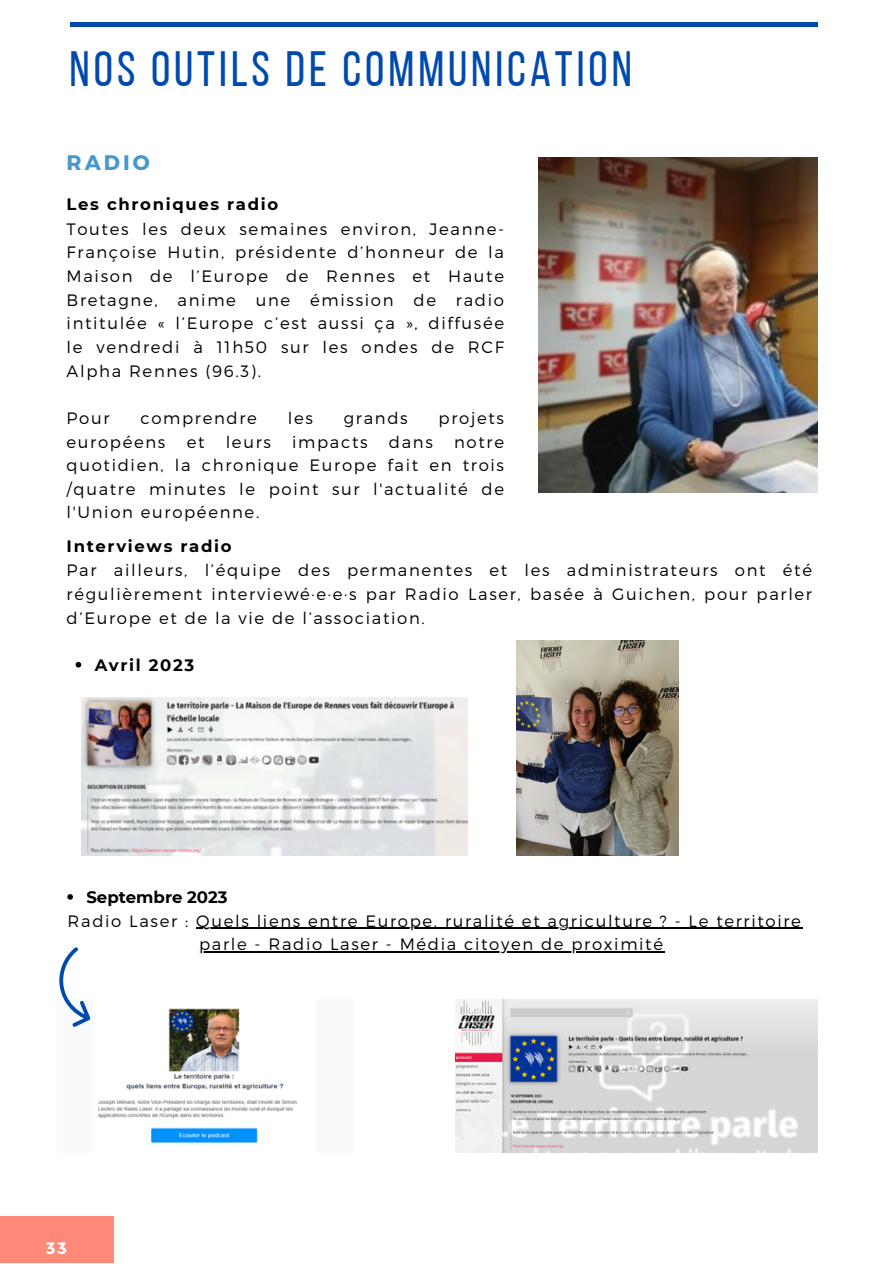
<style>
.page{position:relative;width:894px;height:1264px;background:#fff}
.page>*{position:absolute;margin:0;border:0;box-sizing:border-box;transform-origin:0 0}
.t1{font:49.5px "Bebas Neue";letter-spacing:.08em;color:#004aad}
.t2{font:700 21px "Montserrat";letter-spacing:.14em;color:#4498cd}
.t3{font:300 16.5px/23.7px "Montserrat";letter-spacing:.1em;color:#000;text-align:justify}
.t4{font:700 16.5px "Montserrat";letter-spacing:.1em;color:#000}
.t5{font:700 16.5px "Montserrat";color:#000}
.t6{font:700 16.5px "Montserrat";color:#fff}
</style>
<div class="page">
<hr style="left:70px;top:23px;width:747px;height:3px;background:#004aad">
<img style="left:538px;top:157px;width:279px;height:335px">
<img style="left:97px;top:1008px;width:200px;height:136px">
<img style="left:455px;top:999px;width:362px;height:153px">
<svg style="left:59px;top:947px;width:55px;height:85px"></svg>
<div style="left:0;top:1216px;width:114px;height:46px;background:#ff8979"></div>
<img style="left:82px;top:697px;width:386px;height:158px">
<img style="left:516px;top:640px;width:162px;height:215px">
<svg style="left:76px;top:662px;width:5px;height:5px"></svg>
<svg style="left:67px;top:894px;width:6px;height:5px"></svg>
<hr style="left:196px;top:927px;width:569px;height:2px;background:#000">
<hr style="left:765px;top:927px;width:37px;height:2px;background:#000">
<hr style="left:199px;top:951px;width:465px;height:1px;background:#000">
<p class="t1" style="left:70px;top:48px;width:563px">NOS OUTILS DE COMMUNICATION</p>
<p class="t2" style="left:67px;top:149px;width:84px">RADIO</p>
<p class="t4" style="left:67px;top:194px;width:213px">Les chroniques radio</p>
<p class="t3" style="left:67px;top:216px;width:439px">Toutes les deux semaines environ, Jeanne-Françoise Hutin, présidente d’honneur de la Maison de l’Europe de Rennes et Haute Bretagne, anime une émission de radio intitulée « l’Europe c’est aussi ça », diffusée le vendredi à 11h50 sur les ondes de RCF Alpha Rennes (96.3).</p>
<p class="t3" style="left:67px;top:405px;width:44px">Pour</p>
<p class="t3" style="left:140px;top:405px;width:118px">comprendre</p>
<p class="t3" style="left:288px;top:405px;width:27px">les</p>
<p class="t3" style="left:344px;top:405px;width:65px">grands</p>
<p class="t3" style="left:438px;top:405px;width:67px">projets</p>
<p class="t3" style="left:67px;top:429px;width:100px">européens</p>
<p class="t3" style="left:187px;top:429px;width:19px">et</p>
<p class="t3" style="left:226px;top:429px;width:47px">leurs</p>
<p class="t3" style="left:292px;top:429px;width:77px">impacts</p>
<p class="t3" style="left:389px;top:429px;width:45px">dans</p>
<p class="t3" style="left:67px;top:429px;width:439px;text-indent:387px">notre quotidien, la chronique Europe fait en trois /quatre minutes le point sur l'actualité de l'Union européenne.</p>
<p class="t4" style="left:67px;top:535px;width:166px">Interviews radio</p>
<p class="t3" style="left:67px;top:558px;width:746px">Par ailleurs, l’équipe des permanentes et les administrateurs ont été régulièrement interviewé·e·e·s par Radio Laser, basée à Guichen, pour parler d’Europe et de la vie de l’association.</p>
<p class="t4" style="left:95px;top:655px;width:101px">Avril 2023</p>
<p class="t5" style="left:86px;top:887px;width:143px">Septembre 2023</p>
<p class="t3" style="left:68px;top:908px;width:122px">Radio Laser :</p>
<p class="t3" style="left:196px;top:908px;width:606px">Quels liens entre Europe, ruralité et agriculture ? - Le territoire</p>
<p class="t3" style="left:199px;top:931px;width:465px">parle - Radio Laser - Média citoyen de proximité</p>
<p class="t6" style="left:46px;top:1237px;width:22px">33</p>
</div>
